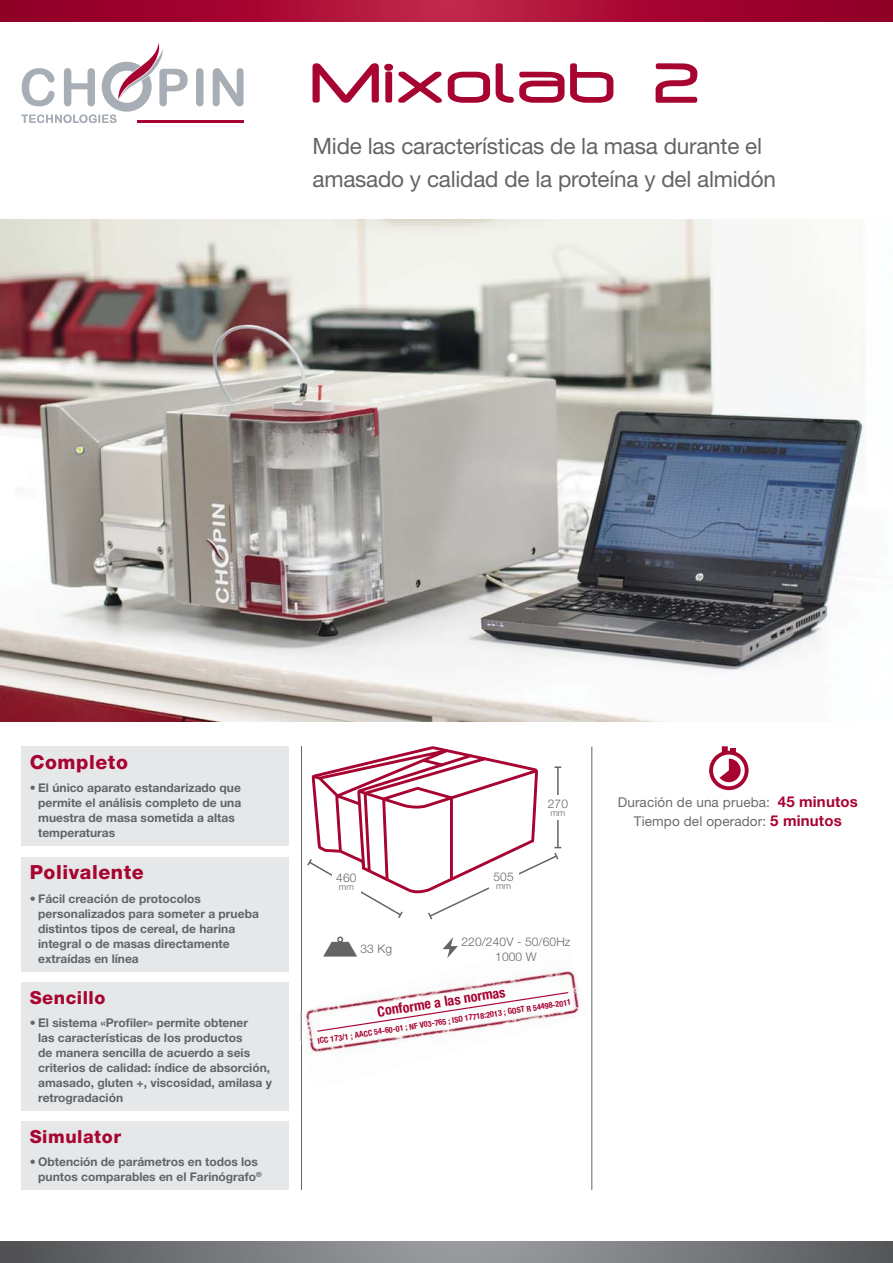
<style>
.page{position:relative;width:893px;height:1263px;background:#fff}
.page>*{position:absolute;margin:0;border:0;box-sizing:border-box;transform-origin:0 0}
.t1{font:22.5px/33px "Helvetica Neue LT Std";letter-spacing:-.01em;color:#636466}
.t2{font:800 19.5px "Helvetica Neue LT Std";letter-spacing:.03em;color:#a70432}
.t3{font:800 18px "Helvetica Neue LT Std";letter-spacing:.03em;color:#a70432}
.t4{font:700 condensed 14.1px "Helvetica Neue LT Std";color:#a70432}
.t5{font:13.5px/19.5px "Helvetica Neue LT Std";letter-spacing:.01em;color:#6a6b6d;text-align:center}
.t6{font:700 12px/15px "Helvetica Neue LT Std";color:#636466}
.t7{font:300 12px "Helvetica Neue LT Std";letter-spacing:.01em;color:#636466}
.t8{font:300 9px "Helvetica Neue LT Std";color:#636466}
.t9{font:700 condensed 8.25px "Helvetica Neue LT Std";color:#a70432}
.s1{font-weight:700;font-size:15px;color:#a70432}
</style>
<div class="page">
<svg style="left:196px;top:68px;width:7px;height:38px"></svg>
<svg style="left:213px;top:68px;width:31px;height:38px"></svg>
<svg style="left:21px;top:43px;width:167px;height:80px"></svg>
<hr style="left:137px;top:121px;width:107px;height:2px;background:#a70432">
<img style="left:0;top:219px;width:892px;height:502px">
<svg style="left:0;top:0;width:893px;height:21px;background:#a60a34"></svg>
<div style="left:21px;top:746px;width:268px;height:100px;background:#e6e7e8"></div>
<div style="left:21px;top:857px;width:268px;height:114px;background:#e6e7e8"></div>
<div style="left:21px;top:982px;width:268px;height:129px;background:#e6e7e8"></div>
<div style="left:21px;top:1121px;width:268px;height:69px;background:#e6e7e8"></div>
<svg style="left:0;top:1242px;width:893px;height:21px;background:#787a7c"></svg>
<hr style="left:301px;top:747px;width:1px;height:443px;background:#636466">
<hr style="left:591px;top:747px;width:1px;height:443px;background:#636466">
<svg style="left:709px;top:746px;width:39px;height:44px"></svg>
<svg style="left:323px;top:937px;width:34px;height:20px"></svg>
<svg style="left:443px;top:937px;width:15px;height:21px"></svg>
<svg style="left:570px;top:63px;width:43px;height:40px"></svg>
<svg style="left:496px;top:63px;width:68px;height:40px"></svg>
<svg style="left:448px;top:72px;width:42px;height:31px"></svg>
<svg style="left:312px;top:63px;width:130px;height:40px"></svg>
<svg style="left:655px;top:63px;width:42px;height:40px"></svg>
<svg style="left:306px;top:707px;width:255px;height:213px"></svg>
<img style="left:300px;top:969px;width:280px;height:85px">
<img style="left:301px;top:1011px;width:1px;height:33px">
<svg style="left:316px;top:991px;width:253px;height:42px"></svg>
<h1 class="t1" style="left:312px;top:130px;width:465px">Mide las características de la masa durante el amasado y calidad de la proteína y del almidón</h1>
<h2 class="t2" style="left:30px;top:751px;width:100px">Completo</h2>
<p class="t6" style="left:38px;top:781px;width:205px;text-indent:-9px">• El único aparato estandarizado que permite el análisis completo de una muestra de masa sometida a altas temperaturas</p>
<h2 class="t2" style="left:30px;top:861px;width:116px">Polivalente</h2>
<p class="t6" style="left:38px;top:892px;width:222px;text-indent:-9px">• Fácil creación de protocolos personalizados para someter a prueba distintos tipos de cereal, de harina integral o de masas directamente extraídas en línea</p>
<h3 class="t3" style="left:30px;top:987px;width:77px">Sencillo</h3>
<p class="t6" style="left:38px;top:1016px;width:235px;text-indent:-9px">• El sistema «Profiler» permite obtener<br>las características de los productos<br>de manera sencilla de acuerdo a seis criterios de calidad: índice de absorción, amasado, gluten +, viscosidad, amilasa y retrogradación</p>
<h3 class="t3" style="left:30px;top:1126px;width:93px">Simulator</h3>
<p class="t6" style="left:38px;top:1155px;width:225px;text-indent:-9px">• Obtención de parámetros en todos los puntos comparables en el Farinógrafo<sup>®</sup></p>
<p class="t7" style="left:336px;top:874px;width:22px">460</p>
<p class="t8" style="left:339px;top:883px;width:17px">mm</p>
<p class="t7" style="left:493px;top:873px;width:22px">505</p>
<p class="t8" style="left:496px;top:882px;width:17px">mm</p>
<p class="t7" style="left:548px;top:799px;width:22px">270</p>
<p class="t8" style="left:550px;top:809px;width:17px">mm</p>
<p class="t7" style="left:461px;top:938px;width:110px">220/240V - 50/60Hz</p>
<p class="t7" style="left:360px;top:944px;width:33px">33 Kg</p>
<p class="t7" style="left:495px;top:952px;width:43px">1000 W</p>
<p class="t4" style="left:376px;top:1004px;width:131px;rotate:-9deg">Conforme a las normas</p>
<p class="t9" style="left:317px;top:1037px;width:258px;rotate:-9deg">ICC 173/1 ; AACC 54-60-01 ; NF V03-765 ; ISO 17718:2013 ; GOST R 54498-2011</p>
<p class="t5" style="left:618px;top:792px;width:242px">Duración de una prueba: <span class="s1">45 minutos<br></span>Tiempo del operador: <span class="s1">5 minutos</span></p>
</div>
